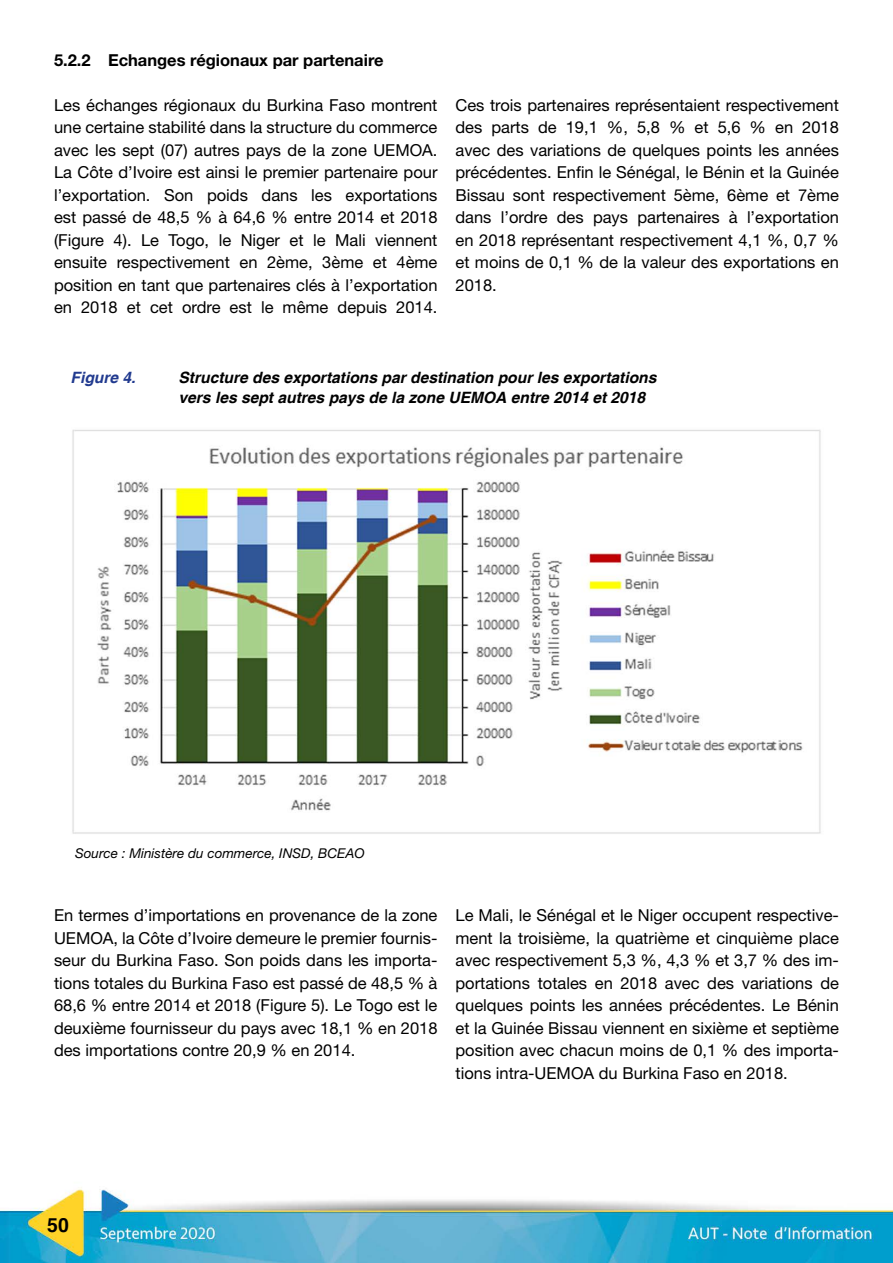
<style>
.page{position:relative;width:893px;height:1263px;background:#fff}
.page>*{position:absolute;margin:0;border:0;box-sizing:border-box;transform-origin:0 0}
.t1{font:700 19.5px "Helvetica";color:#000}
.t2{font:16.5px/22.5px "Helvetica Neue LT Std";color:#000;text-align:justify}
.t3{font:700 16.5px "Helvetica Neue LT Std";color:#000}
.t4{font:italic 700 15.6px/19.5px "Helvetica";color:#000}
.t5{font:italic 700 15.6px "Helvetica";color:#213a8f}
.t6{font:italic 13.5px "Helvetica Neue LT Std";color:#000}
</style>
<div class="page">
<img style="left:0;top:1187px;width:893px;height:76px">
<img style="left:72px;top:429px;width:749px;height:405px">
<p class="t3" style="left:54px;top:50px;width:331px">5.2.2 Echanges régionaux par partenaire</p>
<p class="t2" style="left:54px;top:93px;width:385px">Les échanges régionaux du Burkina Faso montrent une certaine stabilité dans la structure du commerce avec les sept (07) autres pays de la zone UEMOA.<br>La Côte d’Ivoire est ainsi le premier partenaire pour l’exportation. Son poids dans les exportations est passé de 48,5 % à 64,6 % entre 2014 et 2018 (Figure 4). Le Togo, le Niger et le Mali viennent ensuite respectivement en 2ème, 3ème et 4ème position en tant que partenaires clés à l’exportation en 2018 et cet ordre est le même depuis 2014.</p>
<p class="t2" style="left:455px;top:93px;width:385px">Ces trois partenaires représentaient respectivement des parts de 19,1 %, 5,8 % et 5,6 % en 2018 avec des variations de quelques points les années précédentes. Enfin le Sénégal, le Bénin et la Guinée Bissau sont respectivement 5ème, 6ème et 7ème dans l’ordre des pays partenaires à l’exportation en 2018 représentant respectivement 4,1 %, 0,7 % et moins de 0,1 % de la valeur des exportations en 2018.</p>
<p class="t5" style="left:71px;top:368px;width:67px">Figure 4.</p>
<p class="t4" style="left:179px;top:369px;width:479px">Structure des exportations par destination pour les exportations vers les sept autres pays de la zone UEMOA entre 2014 et 2018</p>
<p class="t6" style="left:75px;top:844px;width:291px">Source : Ministère du commerce, INSD, BCEAO</p>
<p class="t2" style="left:54px;top:904px;width:385px">En termes d’importations en provenance de la zone UEMOA, la Côte d’Ivoire demeure le premier fournis&shy;seur du Burkina Faso. Son poids dans les importa&shy;tions totales du Burkina Faso est passé de 48,5 % à 68,6 % entre 2014 et 2018 (Figure 5). Le Togo est le deuxième fournisseur du pays avec 18,1 % en 2018 des importations contre 20,9 % en 2014.</p>
<p class="t2" style="left:455px;top:904px;width:385px">Le Mali, le Sénégal et le Niger occupent respective&shy;ment la troisième, la quatrième et cinquième place avec respectivement 5,3 %, 4,3 % et 3,7 % des im&shy;portations totales en 2018 avec des variations de quelques points les années précédentes. Le Bénin et la Guinée Bissau viennent en sixième et septième position avec chacun moins de 0,1 % des importa&shy;tions intra-UEMOA du Burkina Faso en 2018.</p>
<p class="t1" style="left:47px;top:1213px;width:23px">50</p>
</div>
